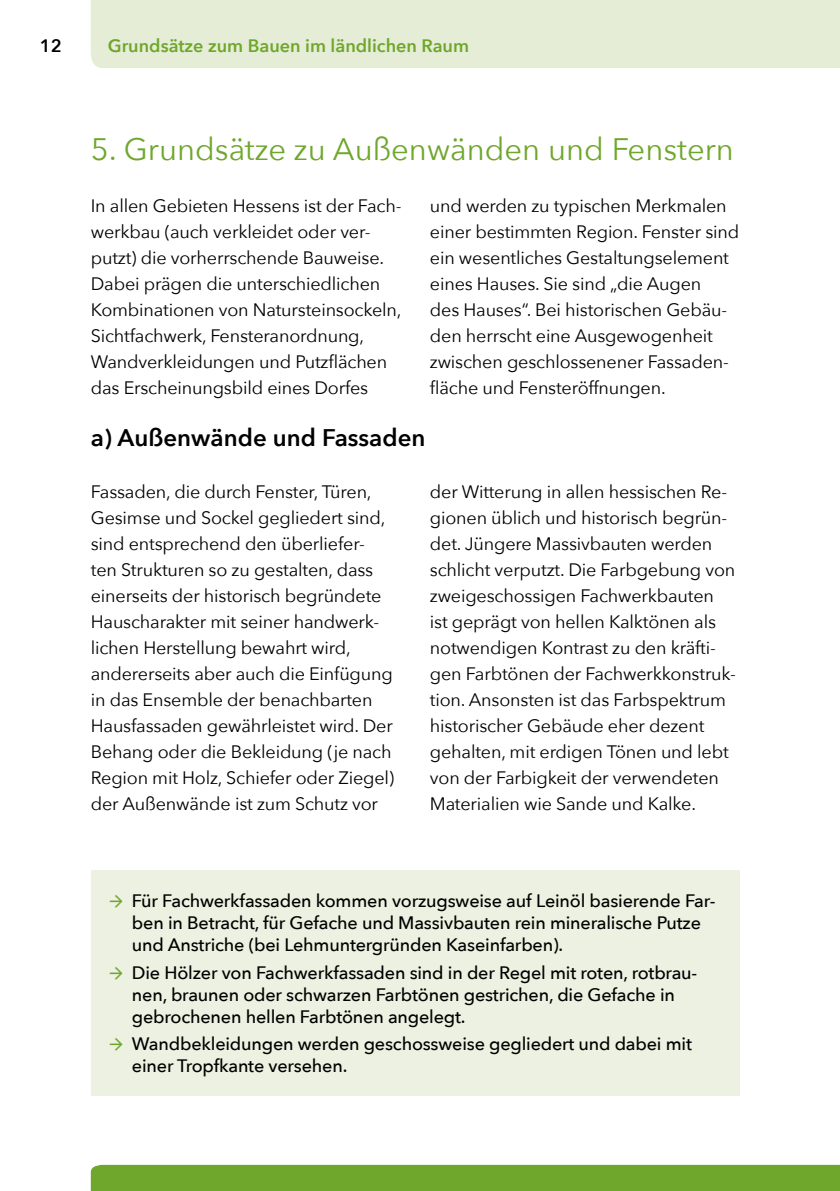
<style>
.page{position:relative;width:840px;height:1191px;background:#fff}
.page>*{position:absolute;margin:0;border:0;box-sizing:border-box;transform-origin:0 0}
.t1{font:31px "Avenir Next";color:#6fa72c}
.t2{font:600 24px "Avenir Next";color:#000}
.t3{font:18px/26px "Avenir Next";letter-spacing:-.01em;color:#000}
.t4{font:500 18px/22px "Avenir Next";letter-spacing:-.01em;color:#000}
.t5{font:600 18px "Avenir Next";color:#6fa72c}
.t6{font:600 18px "Avenir Next";color:#000}
.s1{font-family:"Bundes Sans";color:#6fa72c}
</style>
<div class="page">
<div style="left:91px;top:0;width:748px;height:68px;background:#e6edd7"></div>
<div style="left:91px;top:1164px;width:748px;height:27px;background:#6fa72c"></div>
<div style="left:91px;top:870px;width:648px;height:226px;background:#ecf1e1"></div>
<p class="t6" style="left:40px;top:30px;width:23px">12</p>
<p class="t5" style="left:108px;top:30px;width:362px">Grundsätze zum Bauen im ländlichen Raum</p>
<h2 class="t1" style="left:91px;top:123px;width:644px">5. Grundsätze zu Außenwänden und Fenstern</h2>
<p class="t3" style="left:91px;top:192px;width:312px">In allen Gebieten Hessens ist der Fach&shy;werkbau (auch verkleidet oder ver&shy;putzt) die vorherrschende Bauweise.<br>Dabei prägen die unterschiedlichen Kombinationen von Natursteinsockeln, Sichtfachwerk, Fensteranordnung, Wandverkleidungen und Putzflächen das Erscheinungsbild eines Dorfes</p>
<p class="t3" style="left:429px;top:192px;width:310px">und werden zu typischen Merkmalen einer bestimmten Region. Fenster sind ein wesentliches Gestaltungselement eines Hauses. Sie sind „die Augen<br>des Hauses“. Bei historischen Gebäu&shy;den herrscht eine Ausgewogenheit zwischen geschlossenener Fassaden&shy;fläche und Fensteröffnungen.</p>
<h3 class="t2" style="left:91px;top:417px;width:336px">a) Außenwände und Fassaden</h3>
<p class="t3" style="left:91px;top:478px;width:305px">Fassaden, die durch Fenster, Türen, Gesimse und Sockel gegliedert sind, sind entsprechend den überliefer&shy;ten Strukturen so zu gestalten, dass einerseits der historisch begründete Hauscharakter mit seiner handwerk&shy;lichen Herstellung bewahrt wird, andererseits aber auch die Einfügung in das Ensemble der benachbarten Hausfassaden gewährleistet wird. Der Behang oder die Bekleidung (je nach Region mit Holz, Schiefer oder Ziegel) der Außenwände ist zum Schutz vor</p>
<p class="t3" style="left:429px;top:478px;width:307px">der Witterung in allen hessischen Re&shy;gionen üblich und historisch begrün&shy;det. Jüngere Massivbauten werden schlicht verputzt. Die Farbgebung von zweigeschossigen Fachwerkbauten ist geprägt von hellen Kalktönen als notwendigen Kontrast zu den kräfti&shy;gen Farbtönen der Fachwerkkonstruk&shy;tion. Ansonsten ist das Farbspektrum historischer Gebäude eher dezent gehalten, mit erdigen Tönen und lebt von der Farbigkeit der verwendeten Materialien wie Sande und Kalke.</p>
<p class="t4" style="left:132px;top:889px;width:585px;text-indent:-23px"><span class="s1">→</span> Für Fachwerkfassaden kommen vorzugsweise auf Leinöl basierende Far&shy;ben in Betracht, für Gefache und Massivbauten rein mineralische Putze und Anstriche (bei Lehmuntergründen Kaseinfarben).</p>
<p class="t4" style="left:132px;top:960px;width:566px;text-indent:-23px"><span class="s1">→</span> Die Hölzer von Fachwerkfassaden sind in der Regel mit roten, rotbrau&shy;nen, braunen oder schwarzen Farbtönen gestrichen, die Gefache in gebrochenen hellen Farbtönen angelegt.</p>
<p class="t4" style="left:132px;top:1032px;width:561px;text-indent:-23px"><span class="s1">→</span> Wandbekleidungen werden geschossweise gegliedert und dabei mit einer Tropfkante versehen.</p>
</div>
